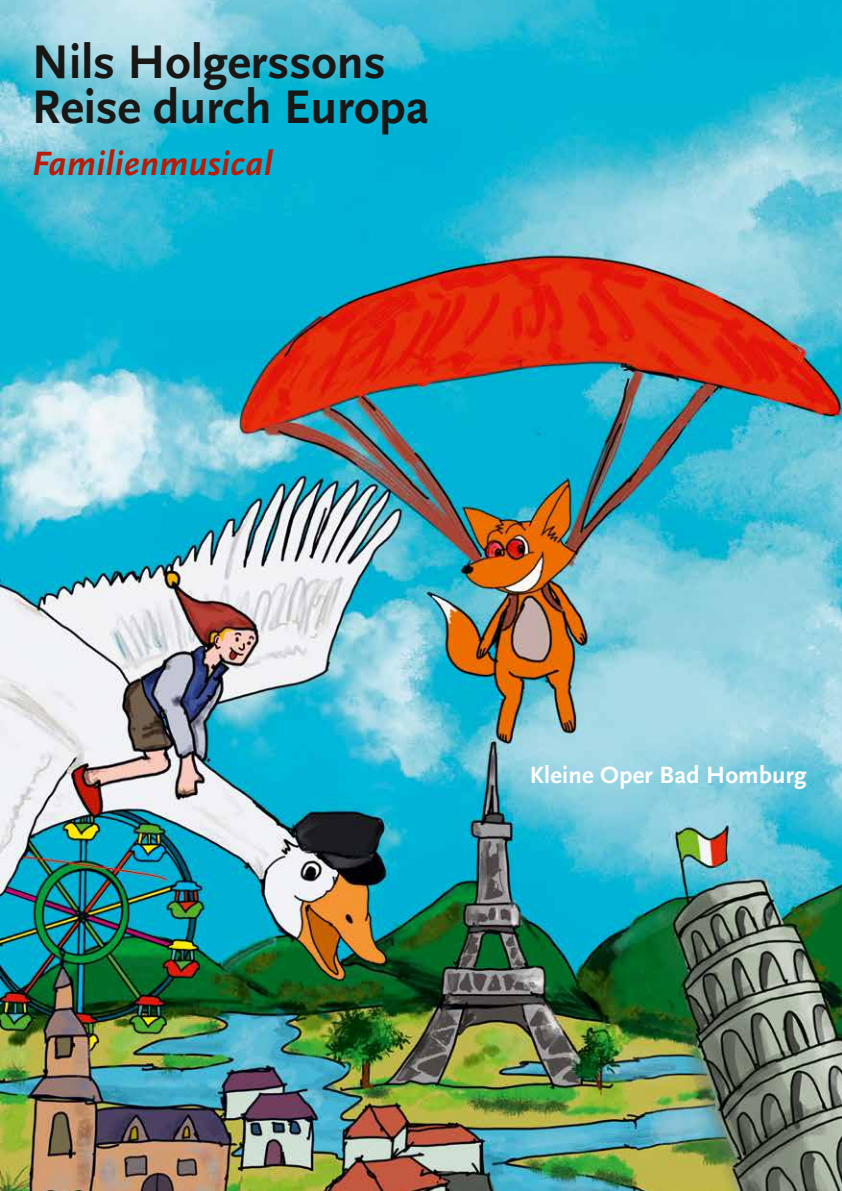
<style>
.page{position:relative;width:842px;height:1191px;background:#fff}
.page>*{position:absolute;margin:0;border:0;box-sizing:border-box;transform-origin:0 0}
.t1{font:700 49.2px/45px "Scala Sans";color:#181716}
.t2{font:italic 700 35.2px "Scala Sans";letter-spacing:.01em;color:#b61e0b}
.t3{font:700 24.6px "Scala Sans";letter-spacing:.01em;color:#fff}
</style>
<div class="page">
<img style="left:0;top:0;width:842px;height:1191px">
<p class="t1" style="left:32px;top:41px;width:399px">Nils Holgerssons<br>Reise durch Europa</p>
<p class="t2" style="left:32px;top:145px;width:242px">Familienmusical</p>
<p class="t3" style="left:530px;top:761px;width:278px">Kleine Oper Bad Homburg</p>
</div>
